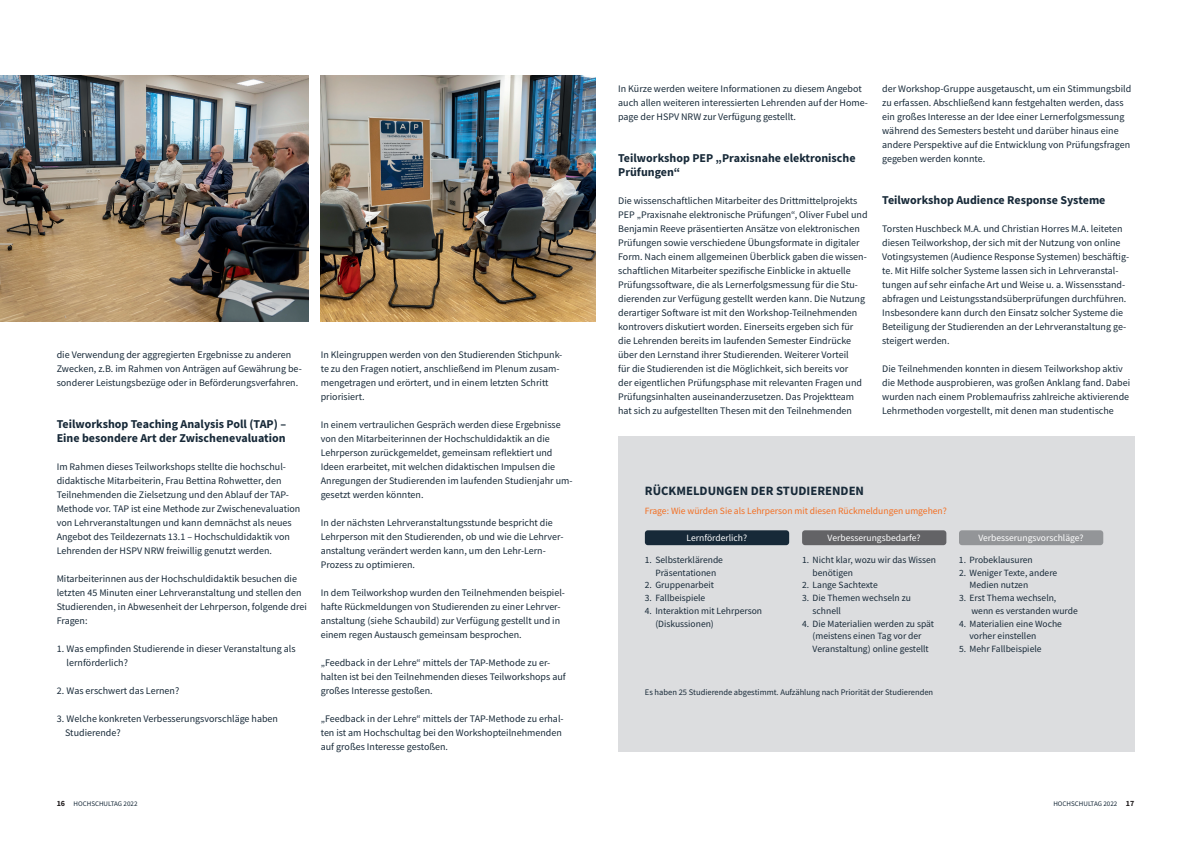
<style>
.page{position:relative;width:1191px;height:842px;background:#fff}
.page>*{position:absolute;margin:0;border:0;box-sizing:border-box;transform-origin:0 0}
.t1{font:700 12.7px "HSPV";color:#172938}
.t2{font:700 12px/14px "HSPV";color:#172938}
.t3{font:10px/14px "HSPV";color:#172938}
.t4{font:9.5px/12.7px "HSPV";color:#172938}
.t5{font:9.5px "HSPV";color:#f36e21}
.t6{font:9.5px "HSPV";color:#fff}
.t7{font:8.5px "HSPV";color:#172938}
.t8{font:7px "HSPV";color:#172938}
.s1{font-weight:700;font-size:8px;color:#231f20}
</style>
<div class="page">
<img style="left:321px;top:76px;width:274px;height:245px">
<img style="left:0;top:76px;width:309px;height:245px">
<div style="left:618px;top:436px;width:516px;height:315px;background:#dcdddf"></div>
<div style="left:645px;top:530px;width:144px;height:15px;background:#172938;border-radius:3px"></div>
<div style="left:802px;top:530px;width:144px;height:15px;background:#636366;border-radius:3px"></div>
<div style="left:959px;top:530px;width:144px;height:15px;background:#939598;border-radius:3px"></div>
<p class="t3" style="left:57px;top:348px;width:247px">die Verwendung der aggregierten Ergebnisse zu anderen<br>Zwecken, z.B. im Rahmen von Anträgen auf Gewährung be&shy;sonderer Leistungsbezüge oder in Beförderungsverfahren.</p>
<p class="t2" style="left:57px;top:417px;width:231px">Teilworkshop Teaching Analysis Poll (TAP) –<br>Eine besondere Art der Zwischenevaluation</p>
<p class="t3" style="left:57px;top:460px;width:245px">Im Rahmen dieses Teilworkshops stellte die hochschul&shy;didaktische Mitarbeiterin, Frau Bettina Rohwetter, den Teilnehmenden die Zielsetzung und den Ablauf der TAP-Methode vor. TAP ist eine Methode zur Zwischenevaluation von Lehrveranstaltungen und kann demnächst als neues Angebot des Teildezernats 13.1 – Hochschuldidaktik von Lehrenden der HSPV NRW freiwillig genutzt werden.</p>
<p class="t3" style="left:57px;top:572px;width:252px">Mitarbeiterinnen aus der Hochschuldidaktik besuchen die letzten 45 Minuten einer Lehrveranstaltung und stellen den Studierenden, in Abwesenheit der Lehrperson, folgende drei Fragen:</p>
<p class="t3" style="left:67px;top:642px;width:230px;text-indent:-10px">1. Was empfinden Studierende in dieser Veranstaltung als lernförderlich?</p>
<p class="t3" style="left:57px;top:684px;width:124px">2. Was erschwert das Lernen?</p>
<p class="t3" style="left:65px;top:712px;width:214px;text-indent:-8px">3. Welche konkreten Verbesserungsvorschläge haben<br>Studierende?</p>
<p class="t3" style="left:321px;top:348px;width:243px">In Kleingruppen werden von den Studierenden Stichpunk&shy;te zu den Fragen notiert, anschließend im Plenum zusam&shy;mengetragen und erörtert, und in einem letzten Schritt priorisiert.</p>
<p class="t3" style="left:321px;top:418px;width:253px">In einem vertraulichen Gespräch werden diese Ergebnisse von den Mitarbeiterinnen der Hochschuldidaktik an die Lehrperson zurückgemeldet, gemeinsam reflektiert und Ideen erarbeitet, mit welchen didaktischen Impulsen die Anregungen der Studierenden im laufenden Studienjahr um&shy;gesetzt werden könnten.</p>
<p class="t3" style="left:321px;top:516px;width:244px">In der nächsten Lehrveranstaltungsstunde bespricht die Lehrperson mit den Studierenden, ob und wie die Lehrver&shy;anstaltung verändert werden kann, um den Lehr-Lern-Prozess zu optimieren.</p>
<p class="t3" style="left:321px;top:586px;width:246px">In dem Teilworkshop wurden den Teilnehmenden beispiel&shy;hafte Rückmeldungen von Studierenden zu einer Lehrver&shy;anstaltung (siehe Schaubild) zur Verfügung gestellt und in einem regen Austausch gemeinsam besprochen.</p>
<p class="t3" style="left:321px;top:656px;width:246px">„Feedback in der Lehre“ mittels der TAP-Methode zu er&shy;halten ist bei den Teilnehmenden dieses Teilworkshops auf großes Interesse gestoßen.</p>
<p class="t3" style="left:321px;top:712px;width:244px">„Feedback in der Lehre“ mittels der TAP-Methode zu erhal&shy;ten ist am Hochschultag bei den Workshopteilnehmenden auf großes Interesse gestoßen.</p>
<p class="t3" style="left:618px;top:82px;width:251px">In Kürze werden weitere Informationen zu diesem Angebot auch allen weiteren interessierten Lehrenden auf der Home&shy;page der HSPV NRW zur Verfügung gestellt.</p>
<p class="t2" style="left:618px;top:151px;width:239px">Teilworkshop PEP „Praxisnahe elektronische<br>Prüfungen“</p>
<p class="t3" style="left:618px;top:194px;width:251px">Die wissenschaftlichen Mitarbeiter des Drittmittelprojekts PEP „Praxisnahe elektronische Prüfungen“, Oliver Fubel und Benjamin Reeve präsentierten Ansätze von elektronischen Prüfungen sowie verschiedene Übungsformate in digitaler Form. Nach einem allgemeinen Überblick gaben die wissen&shy;schaftlichen Mitarbeiter spezifische Einblicke in aktuelle Prüfungssoftware, die als Lernerfolgsmessung für die Stu&shy;dierenden zur Verfügung gestellt werden kann. Die Nutzung derartiger Software ist mit den Workshop-Teilnehmenden kontrovers diskutiert worden. Einerseits ergeben sich für die Lehrenden bereits im laufenden Semester Eindrücke über den Lernstand ihrer Studierenden. Weiterer Vorteil<br>für die Studierenden ist die Möglichkeit, sich bereits vor<br>der eigentlichen Prüfungsphase mit relevanten Fragen und Prüfungsinhalten auseinanderzusetzen. Das Projektteam hat sich zu aufgestellten Thesen mit den Teilnehmenden</p>
<p class="t3" style="left:882px;top:82px;width:251px">der Workshop-Gruppe ausgetauscht, um ein Stimmungsbild zu erfassen. Abschließend kann festgehalten werden, dass ein großes Interesse an der Idee einer Lernerfolgsmessung während des Semesters besteht und darüber hinaus eine andere Perspektive auf die Entwicklung von Prüfungsfragen gegeben werden konnte.</p>
<p class="t2" style="left:882px;top:193px;width:225px">Teilworkshop Audience Response Systeme</p>
<p class="t3" style="left:882px;top:222px;width:248px">Torsten Huschbeck M.A. und Christian Horres M.A. leiteten diesen Teilworkshop, der sich mit der Nutzung von online Votingsystemen (Audience Response Systemen) beschäftig&shy;te. Mit Hilfe solcher Systeme lassen sich in Lehrveranstal&shy;tungen auf sehr einfache Art und Weise u. a. Wissensstand&shy;abfragen und Leistungsstandsüberprüfungen durchführen.<br>Insbesondere kann durch den Einsatz solcher Systeme die Beteiligung der Studierenden an der Lehrveranstaltung ge&shy;steigert werden.</p>
<p class="t3" style="left:882px;top:362px;width:249px">Die Teilnehmenden konnten in diesem Teilworkshop aktiv die Methode ausprobieren, was großen Anklang fand. Dabei wurden nach einem Problemaufriss zahlreiche aktivierende Lehrmethoden vorgestellt, mit denen man studentische</p>
<p class="t1" style="left:645px;top:482px;width:221px">RÜCKMELDUNGEN DER STUDIERENDEN</p>
<p class="t5" style="left:645px;top:505px;width:303px">Frage: Wie würden Sie als Lehrperson mit diesen Rückmeldungen umgehen?</p>
<p class="t6" style="left:686px;top:532px;width:62px">Lernförderlich?</p>
<p class="t6" style="left:827px;top:532px;width:94px">Verbesserungsbedarfe?</p>
<p class="t6" style="left:978px;top:532px;width:107px">Verbesserungsvorschläge?</p>
<p class="t4" style="left:645px;top:553px;width:80px;text-align:center">1. Selbsterklärende<br>Präsentationen</p>
<p class="t4" style="left:645px;top:579px;width:71px">2. Gruppenarbeit</p>
<p class="t4" style="left:645px;top:592px;width:62px">3. Fallbeispiele</p>
<p class="t4" style="left:655px;top:604px;width:108px;text-indent:-11px">4. Interaktion mit Lehrperson (Diskussionen)</p>
<p class="t4" style="left:812px;top:553px;width:125px;text-indent:-11px">1. Nicht klar, wozu wir das Wissen benötigen</p>
<p class="t4" style="left:802px;top:579px;width:77px">2. Lange Sachtexte</p>
<p class="t4" style="left:812px;top:592px;width:100px;text-indent:-11px">3. Die Themen wechseln zu schnell</p>
<p class="t4" style="left:802px;top:617px;width:133px;text-align:center">4. Die Materialien werden zu spät (meistens einen Tag vor der<br>Veranstaltung) online gestellt</p>
<p class="t4" style="left:959px;top:553px;width:75px">1. Probeklausuren</p>
<p class="t4" style="left:969px;top:566px;width:89px;text-indent:-11px">2. Weniger Texte, andere<br>Medien nutzen</p>
<p class="t4" style="left:971px;top:592px;width:108px;text-indent:-12px">3. Erst Thema wechseln, wenn es verstanden wurde</p>
<p class="t4" style="left:969px;top:617px;width:94px;text-indent:-11px">4. Materialien eine Woche vorher einstellen</p>
<p class="t4" style="left:959px;top:642px;width:84px">5. Mehr Fallbeispiele</p>
<p class="t7" style="left:645px;top:686px;width:290px">Es haben 25 Studierende abgestimmt. Aufzählung nach Priorität der Studierenden</p>
<p class="t8" style="left:57px;top:799px;width:82px"><span class="s1">16</span> HOCHSCHULTAG 2022</p>
<p class="t8" style="left:1053px;top:799px;width:82px">HOCHSCHULTAG 2022 <span class="s1">17</span></p>
</div>
